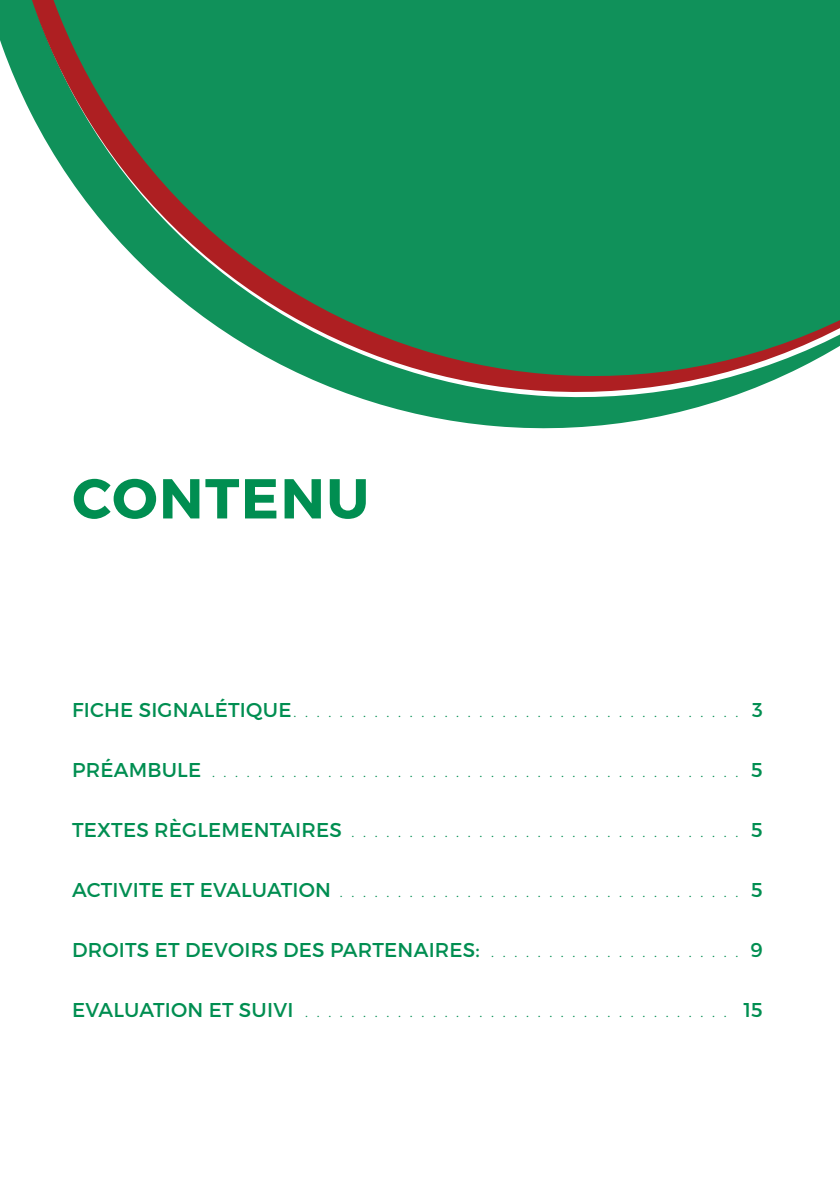
<style>
.page{position:relative;width:840px;height:1191px;background:#fff}
.page>*{position:absolute;margin:0;border:0;box-sizing:border-box;transform-origin:0 0}
.t1{font:700 56.2px "Montserrat";letter-spacing:.03em;color:#008e51}
.TOC_body_text{font:200 20px "Montserrat";color:#008e51}
.TOC_body_text-2{font:20px "Montserrat";letter-spacing:.01em;color:#008e51}
.s1{font-weight:400}
</style>
<div class="page">
<svg style="left:0;top:0;width:715px;height:429px"></svg>
<svg style="left:3px;top:0;width:775px;height:397px"></svg>
<svg style="left:20px;top:0;width:819px;height:378px;background:#329769"></svg>
<p class="t1" style="left:72px;top:463px;width:298px">CONTENU</p>
<p class="TOC_body_text" style="left:72px;top:697px;width:667px"><span class="s1">FICHESIGNALÉTIQUE</span>.......................................</p>
<p class="TOC_body_text-2" style="left:751px;top:697px;width:12px">3</p>
<p class="TOC_body_text-2" style="left:72px;top:757px;width:131px">PRÉAMBULE</p>
<p class="TOC_body_text" style="left:211px;top:757px;width:528px">..............................................</p>
<p class="TOC_body_text-2" style="left:750px;top:757px;width:13px">5</p>
<p class="TOC_body_text-2" style="left:72px;top:817px;width:271px">TEXTES RÈGLEMENTAIRES</p>
<p class="TOC_body_text" style="left:351px;top:817px;width:389px">..................................</p>
<p class="TOC_body_text-2" style="left:750px;top:817px;width:13px">5</p>
<p class="TOC_body_text" style="left:72px;top:877px;width:667px"><span class="s1">ACTIVITEETEVALUATION</span>...................................</p>
<p class="TOC_body_text-2" style="left:750px;top:877px;width:13px">5</p>
<p class="TOC_body_text-2" style="left:72px;top:937px;width:409px">DROITS ET DEVOIRS DES PARTENAIRES:</p>
<p class="TOC_body_text" style="left:490px;top:937px;width:249px">......................</p>
<p class="TOC_body_text-2" style="left:750px;top:937px;width:14px">9</p>
<p class="TOC_body_text-2" style="left:72px;top:997px;width:223px">EVALUATION ET SUIVI</p>
<p class="TOC_body_text" style="left:304px;top:997px;width:423px">.....................................</p>
<p class="TOC_body_text-2" style="left:743px;top:997px;width:21px">15</p>
</div>
